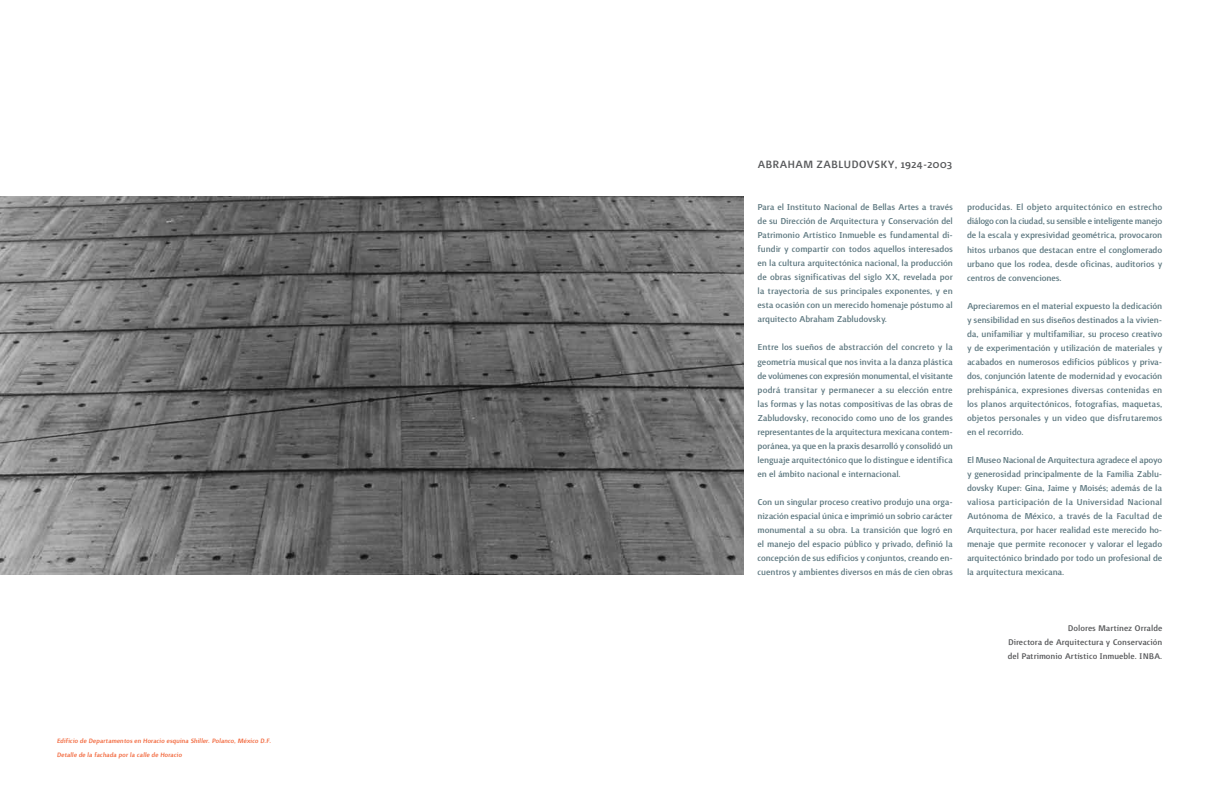
<style>
.page{position:relative;width:1219px;height:794px;background:#fff}
.page>*{position:absolute;margin:0;border:0;box-sizing:border-box;transform-origin:0 0}
.t1{font:500 13.5px "Surface";letter-spacing:.01em;color:#58595b}
.t2{font:500 11px/14px "Surface";letter-spacing:-.01em;color:#607a82;text-align:justify}
.t3{font:500 10.5px/14px "Surface";color:#58595b;text-align:justify}
.t4{font:500 8px/14px "Surface";color:#f26539}
</style>
<div class="page">
<img style="left:0;top:196px;width:743px;height:378px">
<p class="t4" style="left:57px;top:733px;width:217px">Edificio de Departamentos en Horacio esquina Shiller. Polanco, México D.F.<br>Detalle de la fachada por la calle de Horacio</p>
<p class="t1" style="left:757px;top:159px;width:196px">ABRAHAM ZABLUDOVSKY, 1924-2003</p>
<p class="t2" style="left:757px;top:201px;width:197px">Para el Instituto Nacional de Bellas Artes a través de su Dirección de Arquitectura y Conservación del Patrimonio Artístico Inmueble es fundamental di&shy;fundir y compartir con todos aquellos interesados en la cultura arquitectónica nacional, la producción de obras significativas del siglo XX, revelada por la trayectoria de sus principales exponentes, y en esta ocasión con un merecido homenaje póstumo al arquitecto Abraham Zabludovsky.</p>
<p class="t2" style="left:757px;top:341px;width:197px">Entre los sueños de abstracción del concreto y la geometría musical que nos invita a la danza plástica de volúmenes con expresión monumental, el visitante podrá transitar y permanecer a su elección entre las formas y las notas compositivas de las obras de Zabludovsky, reconocido como uno de los grandes representantes de la arquitectura mexicana contem&shy;poránea, ya que en la praxis desarrolló y consolidó un lenguaje arquitectónico que lo distingue e identifica en el ámbito nacional e internacional.</p>
<p class="t2" style="left:757px;top:495px;width:197px">Con un singular proceso creativo produjo una orga&shy;nización espacial única e imprimió un sobrio carácter monumental a su obra. La transición que logró en el manejo del espacio público y privado, definió la concepción de sus edificios y conjuntos, creando en&shy;cuentros y ambientes diversos en más de cien obras</p>
<p class="t2" style="left:967px;top:201px;width:197px">producidas. El objeto arquitectónico en estrecho diálogo con la ciudad, su sensible e inteligente manejo de la escala y expresividad geométrica, provocaron hitos urbanos que destacan entre el conglomerado urbano que los rodea, desde oficinas, auditorios y centros de convenciones.</p>
<p class="t2" style="left:967px;top:299px;width:197px">Apreciaremos en el material expuesto la dedicación y sensibilidad en sus diseños destinados a la vivien&shy;da, unifamiliar y multifamiliar, su proceso creativo y de experimentación y utilización de materiales y acabados en numerosos edificios públicos y priva&shy;dos, conjunción latente de modernidad y evocación prehispánica, expresiones diversas contenidas en los planos arquitectónicos, fotografías, maquetas, objetos personales y un video que disfrutaremos en el recorrido.</p>
<p class="t2" style="left:967px;top:453px;width:197px">El Museo Nacional de Arquitectura agradece el apoyo y generosidad principalmente de la Familia Zablu&shy;dovsky Kuper: Gina, Jaime y Moisés; además de la valiosa participación de la Universidad Nacional Autónoma de México, a través de la Facultad de Arquitectura, por hacer realidad este merecido ho&shy;menaje que permite reconocer y valorar el legado arquitectónico brindado por todo un profesional de la arquitectura mexicana.</p>
<p class="t3" style="left:1008px;top:621px;width:156px;text-indent:60px">Dolores Martínez Orralde Directora de Arquitectura y Conservación del Patrimonio Artístico Inmueble. INBA.</p>
</div>
